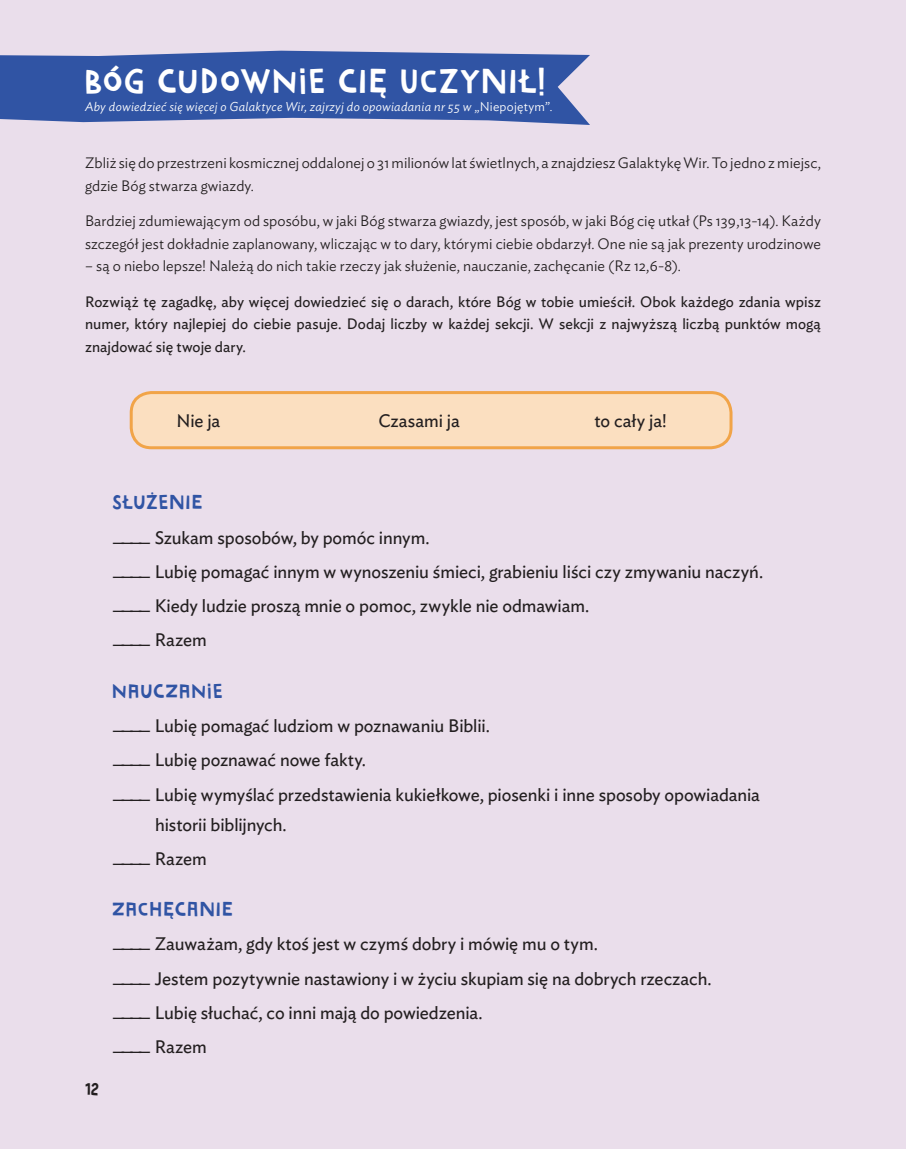
<style>
.page{position:relative;width:906px;height:1149px;background:#fff}
.page>*{position:absolute;margin:0;border:0;box-sizing:border-box;transform-origin:0 0}
.t1{font:36px "Marujo";letter-spacing:.07em;color:#fff}
.t2{font:21px "Marujo";letter-spacing:.085em;color:#3054a4}
.t3{font:18px/34.2px "Ideal Sans";letter-spacing:-.005em;color:#231f20}
.t4{font:18px "Marujo";color:#231f20}
.t5{font:300 15px/22.5px "Ideal Sans";letter-spacing:.005em;color:#231f20}
.t6{font:15px/22.5px "Ideal Sans";letter-spacing:.005em;color:#231f20;text-align:justify}
.t7{font:italic 300 12.75px "Ideal Sans";letter-spacing:.02em;color:#fff}
.s1{font-style:normal}
</style>
<div class="page">
<div style="left:0;top:0;width:906px;height:1148px;background:#eadeeb"></div>
<div style="left:131px;top:392px;width:600px;height:55px;background:#fbdfc0;border-radius:20px"></div>
<div style="left:130px;top:391px;width:602px;height:58px;border:3px solid #f1a448;border-radius:20px"></div>
<svg style="left:0;top:51px;width:590px;height:74px;background:#4564ac"></svg>
<h1 class="t1" style="left:85px;top:59px;width:336px">BÓG CUDOWNIE CIĘ UCZY</h1>
<h1 class="t1" style="left:482px;top:59px;width:65px">NIŁ!</h1>
<p class="t7" style="left:85px;top:96px;width:469px">Aby dowiedzieć się więcej o Galaktyce Wir, zajrzyj do opowiadania nr 55 w <span class="s1">„Niepojętym”.</span></p>
<p class="t5" style="left:85px;top:151px;width:737px">Zbliż się do przestrzeni kosmicznej oddalonej o 31 milionów lat świetlnych, a znajdziesz Galaktykę Wir. To jedno z miejsc, gdzie Bóg stwarza gwiazdy.</p>
<p class="t5" style="left:85px;top:208px;width:737px">Bardziej zdumiewającym od sposóbu, w jaki Bóg stwarza gwiazdy, jest sposób, w jaki Bóg cię utkał (Ps 139,13-14). Każdy szczegół jest dokładnie zaplanowany, wliczając w to dary, którymi ciebie obdarzył. One nie są jak prezenty urodzinowe</p>
<p class="t5" style="left:85px;top:253px;width:597px">– są o niebo lepsze! Należą do nich takie rzeczy jak służenie, nauczanie, zachęcanie (Rz 12,6-8).</p>
<p class="t6" style="left:85px;top:289px;width:737px">Rozwiąż tę zagadkę, aby więcej dowiedzieć się o darach, które Bóg w tobie umieścił. Obok każdego zdania wpisz numer, który najlepiej do ciebie pasuje. Dodaj liczby w każdej sekcji. W sekcji z najwyższą liczbą punktów mogą znajdować się twoje dary.</p>
<p class="t3" style="left:176px;top:402px;width:45px">Nie ja</p>
<p class="t3" style="left:378px;top:402px;width:83px">Czasami ja</p>
<p class="t3" style="left:594px;top:402px;width:74px">to cały ja!</p>
<p class="t4" style="left:85px;top:1078px;width:16px">12</p>
<p class="t2" style="left:113px;top:489px;width:83px">SŁUŻENIE</p>
<p class="t3" style="left:113px;top:518px;width:652px">____ Szukam sposobów, by pomóc innym.<br>____ Lubię pomagać innym w wynoszeniu śmieci, grabieniu liści czy zmywaniu naczyń. ____ Kiedy ludzie proszą mnie o pomoc, zwykle nie odmawiam.<br>____ Razem</p>
<p class="t2" style="left:113px;top:678px;width:111px">NAUCZANIE</p>
<p class="t3" style="left:113px;top:707px;width:649px">____ Lubię pomagać ludziom w poznawaniu Biblii.<br>____ Lubię poznawać nowe fakty.<br>____ Lubię wymyślać przedstawienia kukiełkowe, piosenki i inne sposoby opowiadania</p>
<p class="t3" style="left:113px;top:805px;width:176px;text-indent:43px">historii biblijnych. ____ Razem</p>
<p class="t2" style="left:113px;top:896px;width:113px">ZACHĘCANIE</p>
<p class="t3" style="left:113px;top:925px;width:600px">____ Zauważam, gdy ktoś jest w czymś dobry i mówię mu o tym.<br>____ Jestem pozytywnie nastawiony i w życiu skupiam się na dobrych rzeczach. ____ Lubię słuchać, co inni mają do powiedzenia.<br>____ Razem</p>
</div>
